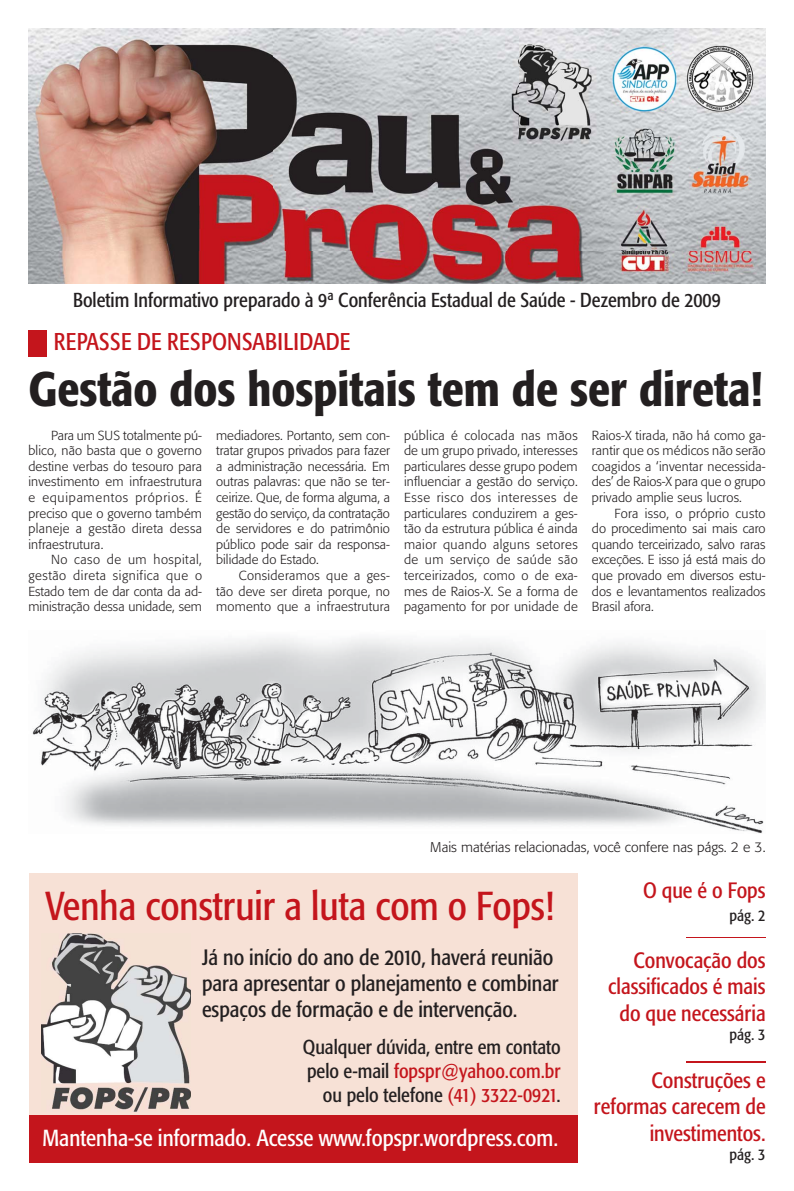
<style>
.page{position:relative;width:794px;height:1191px;background:#fff}
.page>*{position:absolute;margin:0;border:0;box-sizing:border-box;transform-origin:0 0}
.t1{font:500 condensed 48px "Formata";color:#231f20}
.t2{font:condensed 40px "Formata";color:#c4151c}
.t3{font:condensed 24px "Formata";letter-spacing:.005em;color:#c4151c}
.t4{font:condensed 23px "Formata";color:#fff}
.t5{font:condensed 22px/26.4px "Formata";color:#231f20}
.t6{font:condensed 22px/26.4px "Formata";color:#c4151c;text-align:right}
.t7{font:condensed 20px/24px "Formata";color:#231f20;text-align:right}
.t8{font:condensed 16px "Formata";color:#231f20}
.t9{font:300 14px "Formata";color:#231f20}
.t10{font:300 13px/15.6px "Formata";letter-spacing:.01em;color:#231f20;text-align:justify}
.s1{color:#c4151c}
</style>
<div class="page">
<div style="left:29px;top:873px;width:548px;height:289px;background:#f7e1d6"></div>
<div style="left:29px;top:1115px;width:549px;height:47px;background:#c4151c"></div>
<img style="left:28px;top:28px;width:737px;height:255px">
<img style="left:32px;top:638px;width:733px;height:195px">
<div style="left:28px;top:330px;width:19px;height:26px;background:#c4151c"></div>
<img style="left:41px;top:933px;width:150px;height:178px">
<hr style="left:686px;top:937px;width:79px;height:1px;background:#c4151c">
<hr style="left:686px;top:1061px;width:79px;height:1px;background:#c4151c">
<h3 class="t7" style="left:73px;top:289px;width:649px">Boletim Informativo preparado à 9ª Conferência Estadual de Saúde - Dezembro de 2009</h3>
<h3 class="t3" style="left:54px;top:332px;width:298px">REPASSE DE RESPONSABILIDADE</h3>
<h1 class="t1" style="left:28px;top:369px;width:735px">Gestão dos hospitais tem de ser direta!</h1>
<p class="t10" style="left:216px;top:428px;width:175px">mediadores. Portanto, sem con&shy;tratar grupos privados para fazer a administração necessária. Em outras palavras: que não se ter&shy;ceirize. Que, de forma alguma, a gestão do serviço, da contratação de servidores e do patrimônio público pode sair da responsa&shy;bilidade do Estado.</p>
<p class="t10" style="left:216px;top:568px;width:175px;text-indent:23px">Consideramos que a ges&shy;tão deve ser direta porque, no momento que a infraestrutura</p>
<p class="t10" style="left:404px;top:428px;width:175px">pública é colocada nas mãos de um grupo privado, interesses particulares desse grupo podem influenciar a gestão do serviço.<br>Esse risco dos interesses de particulares conduzirem a ges&shy;tão da estrutura pública é ainda maior quando alguns setores de um serviço de saúde são terceirizados, como o de exa&shy;mes de Raios-X. Se a forma de pagamento for por unidade de</p>
<p class="t10" style="left:592px;top:428px;width:175px">Raios-X tirada, não há como ga&shy;rantir que os médicos não serão coagidos a ‘inventar necessida&shy;des’ de Raios-X para que o grupo privado amplie seus lucros.</p>
<p class="t10" style="left:28px;top:428px;width:175px;text-indent:23px">Para um SUS totalmente pú&shy;blico, não basta que o governo destine verbas do tesouro para investimento em infraestrutura e equipamentos próprios. É preciso que o governo também planeje a gestão direta dessa infraestrutura.</p>
<p class="t10" style="left:28px;top:553px;width:175px;text-indent:23px">No caso de um hospital, gestão direta significa que o Estado tem de dar conta da ad&shy;ministração dessa unidade, sem</p>
<p class="t10" style="left:592px;top:506px;width:175px;text-indent:23px">Fora isso, o próprio custo do procedimento sai mais caro quando terceirizado, salvo raras exceções. E isso já está mais do que provado em diversos estu&shy;dos e levantamentos realizados Brasil afora.</p>
<p class="t9" style="left:430px;top:841px;width:337px">Mais matérias relacionadas, você confere nas págs. 2 e 3.</p>
<h2 class="t2" style="left:45px;top:889px;width:510px">Venha construir a luta com o Fops!</h2>
<h3 class="t5" style="left:202px;top:945px;width:358px">Já no início do ano de 2010, haverá reunião para apresentar o planejamento e combinar espaços de formação e de intervenção.</h3>
<h3 class="t7" style="left:303px;top:1036px;width:259px">Qualquer dúvida, entre em contato pelo e-mail <span class="s1">fopspr@yahoo.com.br </span>ou pelo telefone <span class="s1">(41) 3322-0921</span>.</h3>
<h3 class="t4" style="left:43px;top:1128px;width:517px">Mantenha-se informado. Acesse www.fopspr.wordpress.com.</h3>
<h3 class="t6" style="left:643px;top:879px;width:124px">O que é o Fops</h3>
<p class="t8" style="left:729px;top:908px;width:37px">pág. 2</p>
<h3 class="t6" style="left:608px;top:948px;width:159px">Convocação dos classificados é mais do que necessária</h3>
<p class="t8" style="left:729px;top:1028px;width:37px">pág. 3</p>
<h3 class="t6" style="left:594px;top:1068px;width:173px">Construções e reformas carecem de investimentos.</h3>
<p class="t8" style="left:729px;top:1147px;width:37px">pág. 3</p>
</div>
